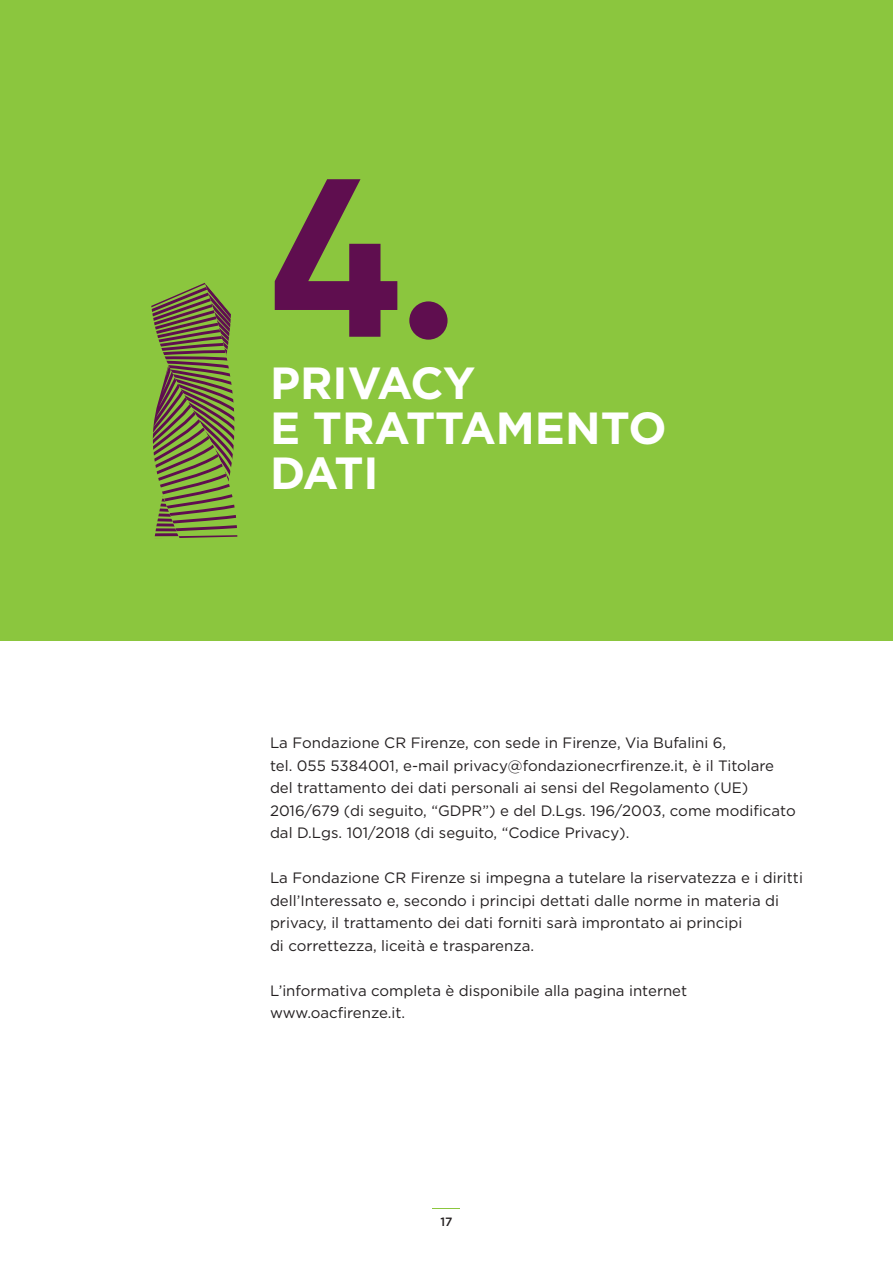
<style>
.page{position:relative;width:893px;height:1263px;background:#fff}
.page>*{position:absolute;margin:0;border:0;box-sizing:border-box;transform-origin:0 0}
.t1{font:700 225px "Gilroy";color:#5f0e4f}
.t2{font:700 45px/45px "Gotham";color:#fff}
.t3{font:15px/22.5px "Gotham";color:#231f20}
.t4{font:500 12px "Gotham";color:#231f20}
</style>
<div class="page">
<svg style="left:433px;top:1208px;width:27px;height:1px"></svg>
<div style="left:0;top:0;width:893px;height:640px;background:#8bc63e"></div>
<svg style="left:151px;top:283px;width:87px;height:255px"></svg>
<h1 class="t1" style="left:270px;top:117px;width:190px">4.</h1>
<h2 class="t2" style="left:270px;top:359px;width:398px">PRIVACY<br>E TRATTAMENTO<br>DATI</h2>
<p class="t3" style="left:270px;top:731px;width:527px">La Fondazione CR Firenze, con sede in Firenze, Via Bufalini 6,<br>tel. 055 5384001, e-mail privacy@fondazionecrfirenze.it, è il Titolare del trattamento dei dati personali ai sensi del Regolamento (UE)<br>2016/679 (di seguito, “GDPR”) e del D.Lgs. 196/2003, come modificato dal D.Lgs. 101/2018 (di seguito, “Codice Privacy).</p>
<p class="t3" style="left:270px;top:866px;width:534px">La Fondazione CR Firenze si impegna a tutelare la riservatezza e i diritti dell’Interessato e, secondo i principi dettati dalle norme in materia di privacy, il trattamento dei dati forniti sarà improntato ai principi<br>di correttezza, liceità e trasparenza.</p>
<p class="t3" style="left:270px;top:979px;width:419px">L’informativa completa è disponibile alla pagina internet www.oacfirenze.it.</p>
<p class="t4" style="left:440px;top:1215px;width:14px">17</p>
</div>
